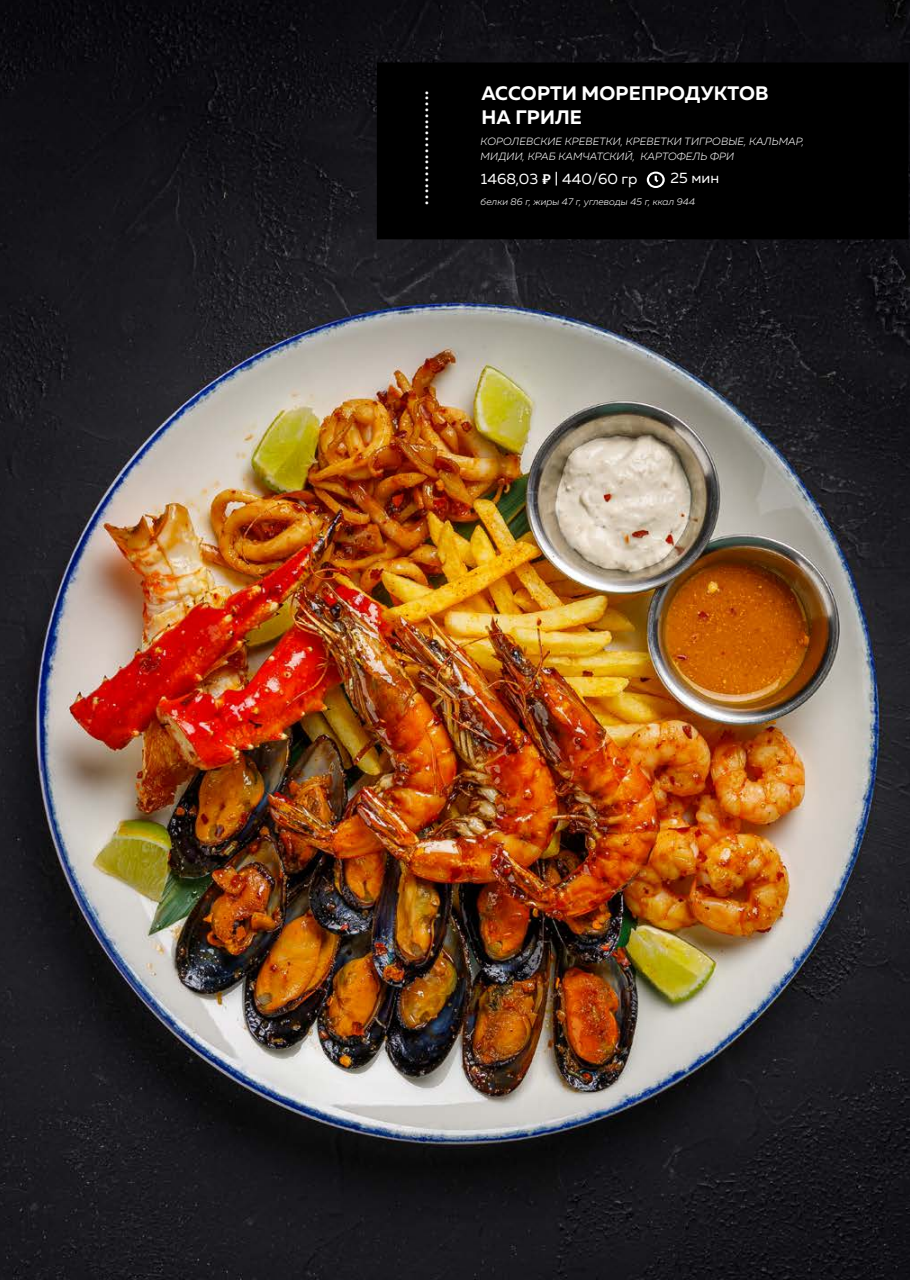
<style>
.page{position:relative;width:910px;height:1280px;background:#fff}
.page>*{position:absolute;margin:0;border:0;box-sizing:border-box;transform-origin:0 0}
.t1{font:27px "Muller";color:#fff}
.t2{font:700 19.5px/23.4px "Muller";letter-spacing:.01em;color:#fff}
.t3{font:15px "Muller";color:#fff}
.t4{font:italic 300 10.5px/15px "Muller";letter-spacing:.01em;color:#fff}
.t5{font:italic 300 9.75px "Muller";color:#fff}
.s1{font-family:"PT Rouble Decorative"}
</style>
<div class="page">
<img style="left:0;top:0;width:910px;height:1280px">
<div style="left:378px;top:63px;width:530px;height:176px;background:#000"></div>
<svg style="left:647px;top:172px;width:18px;height:16px"></svg>
<h1 class="t1" style="left:452px;top:90px;width:118px;rotate:90deg">....................</h1>
<h2 class="t2" style="left:481px;top:82px;width:289px">АССОРТИ МОРЕПРОДУКТОВ<br>НА ГРИЛЕ</h2>
<p class="t4" style="left:481px;top:133px;width:325px">КОРОЛЕВСКИЕ КРЕВЕТКИ, КРЕВЕТКИ ТИГРОВЫЕ, КАЛЬМАР,<br>МИДИИ, КРАБ КАМЧАТСКИЙ, КАРТОФЕЛЬ ФРИ</p>
<h3 class="t3" style="left:481px;top:169px;width:158px">1468,03 <span class="s1">У</span> | 440/60 гр</h3>
<h3 class="t3" style="left:670px;top:169px;width:50px">25 мин</h3>
<p class="t5" style="left:481px;top:196px;width:216px">белки 86 г, жиры 47 г, углеводы 45 г, ккал 944</p>
</div>
